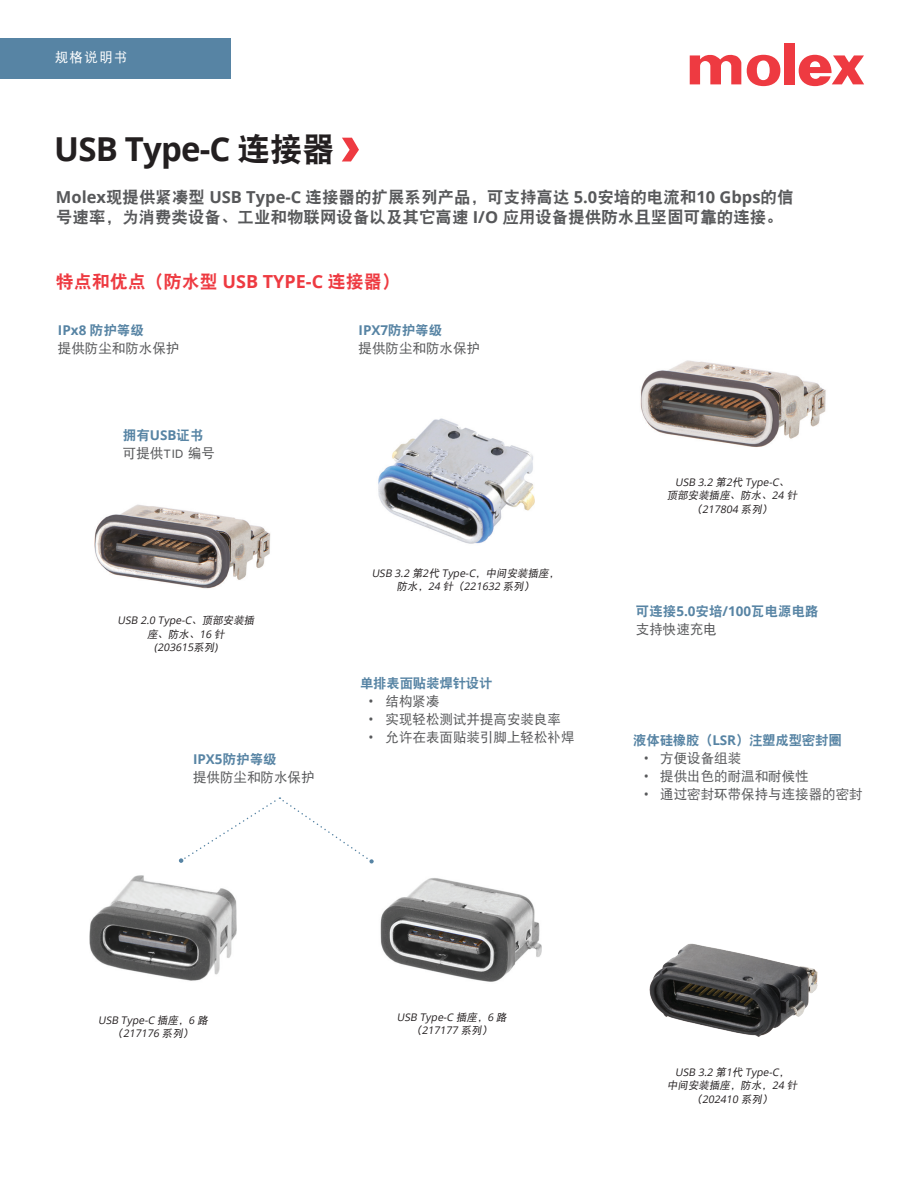
<style>
.page{position:relative;width:918px;height:1188px;background:#fff}
.page>*{position:absolute;margin:0;border:0;box-sizing:border-box;transform-origin:0 0}
.t1{font:700 33px "Open Sans";letter-spacing:-.025em;color:#231f20}
.t2{font:18px "DFP Hei W9";color:#ee3a41}
.t3{font:16.5px/19.5px "DFP Hei W9";color:#57585a}
.t4{font:13.5px "DFP Hei W5";color:#57585a}
.t5{font:13.5px "DFP Hei W9";letter-spacing:-.02em;color:#5784a4}
.t6{font:700 13.5px "Open Sans";color:#5784a4}
.t7{font:13.5px "DFP Hei W9";color:#5784a4}
.t8{font:13.5px "DFP Hei W5";letter-spacing:.1em;color:#fff}
.t9{font:italic 10.5px/13.5px "Open Sans";color:#231f20;text-align:center}
.t10{font:italic 10.5px "DFP Hei W5";color:#231f20}
.s1{font-family:"DFP Hei W9";font-weight:400}
.s2{font-family:"Open Sans";font-weight:700}
.s3{font-family:"DFP Hei W5"}
.s4{font-family:"Open Sans"}
</style>
<div class="page">
<img style="left:94px;top:504px;width:177px;height:85px">
<img style="left:640px;top:360px;width:186px;height:87px">
<img style="left:89px;top:860px;width:148px;height:121px">
<div style="left:0;top:38px;width:231px;height:41px;background:#5784a4"></div>
<div style="left:784px;top:43px;width:10px;height:41px;background:#ee3a41"></div>
<svg style="left:747px;top:55px;width:33px;height:31px"></svg>
<svg style="left:690px;top:54px;width:51px;height:30px"></svg>
<svg style="left:799px;top:55px;width:65px;height:31px"></svg>
<img style="left:649px;top:943px;width:169px;height:94px">
<img style="left:380px;top:878px;width:162px;height:104px">
<svg style="left:342px;top:138px;width:17px;height:23px"></svg>
<img style="left:378px;top:418px;width:157px;height:126px">
<svg style="left:179px;top:797px;width:195px;height:67px"></svg>
<p class="t8" style="left:55px;top:50px;width:74px">规格说明书</p>
<h1 class="t1" style="left:54px;top:126px;width:282px">USB Type-C <span class="s1">连接器</span></h1>
<h3 class="t3" style="left:56px;top:187px;width:739px"><span class="s2">Molex</span>现提供紧凑型 <span class="s2">USB Type-C</span> 连接器的扩展系列产品，可支持高达 <span class="s2">5.0</span>安培的电流和<span class="s2">10 Gbps</span>的信号速率，为消费类设备、工业和物联网设备以及其它高速 <span class="s2">I/O</span> 应用设备提供防水且坚固可靠的连接。</h3>
<h2 class="t2" style="left:56px;top:271px;width:345px">特点和优点（防水型 <span class="s2">USB TYPE-C</span> 连接器）</h2>
<p class="t6" style="left:58px;top:321px;width:87px">IPx8 <span class="s1">防护等级</span></p>
<p class="t4" style="left:58px;top:341px;width:123px">提供防尘和防水保护</p>
<p class="t5" style="left:123px;top:428px;width:82px">拥有<span class="s2">USB</span>证书</p>
<p class="t4" style="left:123px;top:446px;width:93px">可提供TID 编号</p>
<p class="t9" style="left:117px;top:613px;width:140px">USB 2.0 Type-C<span class="s3">、顶部安装插</span></p>
<p class="t10" style="left:147px;top:628px;width:81px">座、防水、<span class="s4">16</span> 针</p>
<p class="t9" style="left:154px;top:640px;width:67px">(203615<span class="s3">系列</span>)</p>
<p class="t6" style="left:193px;top:749px;width:85px">IPX5<span class="s1">防护等级</span></p>
<p class="t4" style="left:193px;top:769px;width:123px">提供防尘和防水保护</p>
<p class="t6" style="left:359px;top:321px;width:85px">IPX7<span class="s1">防护等级</span></p>
<p class="t4" style="left:359px;top:341px;width:123px">提供防尘和防水保护</p>
<p class="t9" style="left:372px;top:566px;width:191px">USB 3.2 <span class="s3">第</span>2<span class="s3">代</span> Type-C<span class="s3">，中间安装插座，</span></p>
<p class="t10" style="left:397px;top:581px;width:141px">防水，<span class="s4">24</span> 针（<span class="s4">221632</span> 系列）</p>
<p class="t9" style="left:675px;top:475px;width:117px">USB 3.2 <span class="s3">第</span>2<span class="s3">代</span> Type-C<span class="s3">、</span></p>
<p class="t10" style="left:667px;top:490px;width:133px">顶部安装插座、防水、<span class="s4">24</span> 针</p>
<p class="t9" style="left:692px;top:502px;width:84px"><span class="s3">（</span>217804 <span class="s3">系列）</span></p>
<p class="t7" style="left:636px;top:604px;width:184px">可连接<span class="s2">5.0</span>安培<span class="s2">/100</span>瓦电源电路</p>
<p class="t4" style="left:636px;top:622px;width:82px">支持快速充电</p>
<p class="t5" style="left:360px;top:676px;width:134px">单排表面贴装焊针设计</p>
<p class="t4" style="left:369px;top:694px;width:73px"><span class="s4">•</span> 结构紧凑</p>
<p class="t4" style="left:369px;top:712px;width:194px"><span class="s4">•</span> 实现轻松测试并提高安装良率</p>
<p class="t4" style="left:369px;top:730px;width:208px"><span class="s4">•</span> 允许在表面贴装引脚上轻松补焊</p>
<p class="t5" style="left:633px;top:733px;width:210px">液体硅橡胶（<span class="s2">LSR</span>）注塑成型密封圈</p>
<p class="t4" style="left:644px;top:751px;width:99px"><span class="s4">•</span> 方便设备组装</p>
<p class="t4" style="left:644px;top:769px;width:166px"><span class="s4">•</span> 提供出色的耐温和耐候性</p>
<p class="t4" style="left:644px;top:787px;width:220px"><span class="s4">•</span> 通过密封环带保持与连接器的密封</p>
<p class="t9" style="left:98px;top:1013px;width:113px">USB Type-C <span class="s3">插座，</span>6 <span class="s3">路（</span>217176 <span class="s3">系列）</span></p>
<p class="t9" style="left:397px;top:1010px;width:113px">USB Type-C <span class="s3">插座，</span>6 <span class="s3">路（</span>217177 <span class="s3">系列）</span></p>
<p class="t9" style="left:675px;top:1065px;width:117px">USB 3.2 <span class="s3">第</span>1<span class="s3">代</span> Type-C<span class="s3">，</span></p>
<p class="t10" style="left:667px;top:1080px;width:133px">中间安装插座，防水，<span class="s4">24</span> 针</p>
<p class="t9" style="left:692px;top:1092px;width:84px"><span class="s3">（</span>202410 <span class="s3">系列）</span></p>
</div>
